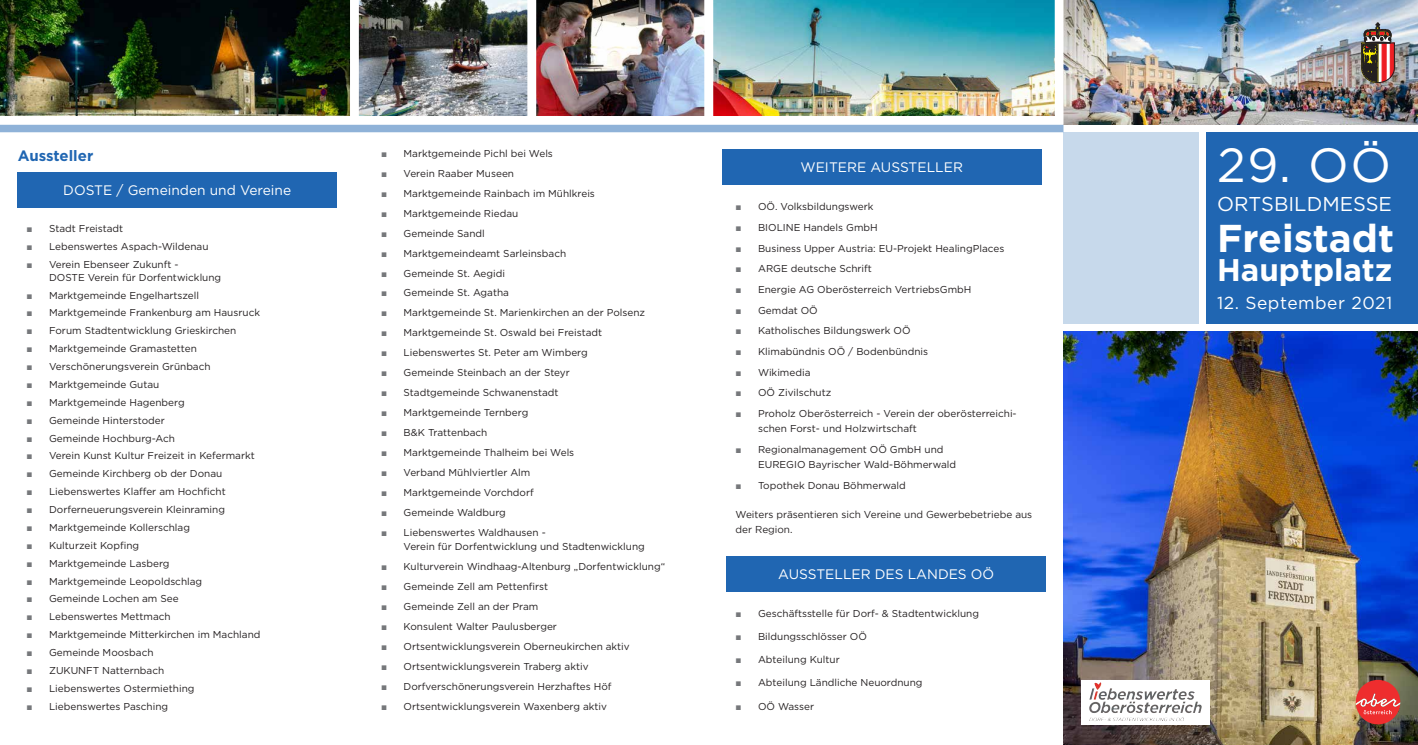
<style>
.page{position:relative;width:1418px;height:745px;background:#fff}
.page>*{position:absolute;margin:0;border:0;box-sizing:border-box;transform-origin:0 0}
.t1{font:47.88px "Gotham";color:#fff}
.t2{font:700 38.75px "Gotham";color:#fff}
.t3{font:700 31.25px "Gotham";color:#fff}
.t4{font:20px "Gotham";color:#fff}
.t5{font:17.38px "Gotham";letter-spacing:.03em;color:#fff}
.t6{font:700 15px "Gotham";color:#2066b2}
.t7{font:13.75px "Gotham";color:#fff}
.t8{font:10px/15.4px "Gotham";color:#231f20}
.t9{font:10px/15.4px "Gotham";color:#231f20}
.s1{font-family:"Arial";color:#76787b}
</style>
<div class="page">
<img style="left:1063px;top:0;width:354px;height:125px">
<div style="left:1063px;top:132px;width:136px;height:192px;background:#c7d9eb"></div>
<img style="left:1063px;top:331px;width:354px;height:413px">
<svg style="left:1080px;top:679px;width:129px;height:45px"></svg>
<img style="left:1094px;top:682px;width:23px;height:17px">
<img style="left:0;top:0;width:350px;height:125px">
<svg style="left:1355px;top:679px;width:45px;height:45px;background:#d3524b"></svg>
<svg style="left:1361px;top:23px;width:33px;height:60px;background:#8e675e"></svg>
<div style="left:722px;top:150px;width:319px;height:35px;background:#2066b2"></div>
<div style="left:726px;top:555px;width:319px;height:36px;background:#2066b2"></div>
<div style="left:18px;top:172px;width:319px;height:35px;background:#2066b2"></div>
<img style="left:350px;top:0;width:354px;height:125px">
<img style="left:704px;top:0;width:359px;height:125px">
<div style="left:1206px;top:132px;width:211px;height:192px;background:#2066b2"></div>
<div style="left:0;top:125px;width:1063px;height:7px;background:#8fb2d8"></div>
<h3 class="t6" style="left:18px;top:146px;width:77px">Aussteller</h3>
<h3 class="t7" style="left:63px;top:182px;width:229px">DOSTE / Gemeinden und Vereine</h3>
<p class="t8" style="left:27px;top:221px;width:98px"><span class="s1">■</span> Stadt Freistadt</p>
<p class="t8" style="left:27px;top:239px;width:183px"><span class="s1">■</span> Lebenswertes Aspach-Wildenau</p>
<p class="t8" style="left:49px;top:258px;width:174px;line-height:12.5px;text-indent:-22px"><span class="s1">■</span> Verein Ebenseer Zukunft -<br>DOSTE Verein für Dorfentwicklung</p>
<p class="t8" style="left:27px;top:287px;width:174px"><span class="s1">■</span> Marktgemeinde Engelhartszell</p>
<p class="t8" style="left:27px;top:305px;width:235px"><span class="s1">■</span> Marktgemeinde Frankenburg am Hausruck</p>
<p class="t8" style="left:27px;top:323px;width:211px"><span class="s1">■</span> Forum Stadtentwicklung Grieskirchen</p>
<p class="t8" style="left:27px;top:340px;width:172px"><span class="s1">■</span> Marktgemeinde Gramastetten</p>
<p class="t8" style="left:27px;top:358px;width:185px"><span class="s1">■</span> Verschönerungsverein Grünbach</p>
<p class="t8" style="left:27px;top:376px;width:134px"><span class="s1">■</span> Marktgemeinde Gutau</p>
<p class="t8" style="left:27px;top:394px;width:159px"><span class="s1">■</span> Marktgemeinde Hagenberg</p>
<p class="t8" style="left:27px;top:412px;width:140px"><span class="s1">■</span> Gemeinde Hinterstoder</p>
<p class="t8" style="left:27px;top:430px;width:150px"><span class="s1">■</span> Gemeinde Hochburg-Ach</p>
<p class="t8" style="left:27px;top:447px;width:230px"><span class="s1">■</span> Verein Kunst Kultur Freizeit in Kefermarkt</p>
<p class="t8" style="left:27px;top:465px;width:197px"><span class="s1">■</span> Gemeinde Kirchberg ob der Donau</p>
<p class="t8" style="left:27px;top:483px;width:201px"><span class="s1">■</span> Liebenswertes Klaffer am Hochficht</p>
<p class="t8" style="left:27px;top:501px;width:200px"><span class="s1">■</span> Dorferneuerungsverein Kleinraming</p>
<p class="t8" style="left:27px;top:519px;width:165px"><span class="s1">■</span> Marktgemeinde Kollerschlag</p>
<p class="t8" style="left:27px;top:537px;width:114px"><span class="s1">■</span> Kulturzeit Kopfing</p>
<p class="t8" style="left:27px;top:555px;width:144px"><span class="s1">■</span> Marktgemeinde Lasberg</p>
<p class="t8" style="left:27px;top:572px;width:177px"><span class="s1">■</span> Marktgemeinde Leopoldschlag</p>
<p class="t8" style="left:27px;top:590px;width:154px"><span class="s1">■</span> Gemeinde Lochen am See</p>
<p class="t8" style="left:27px;top:608px;width:146px"><span class="s1">■</span> Lebenswertes Mettmach</p>
<p class="t8" style="left:27px;top:626px;width:235px"><span class="s1">■</span> Marktgemeinde Mitterkirchen im Machland</p>
<p class="t8" style="left:27px;top:644px;width:128px"><span class="s1">■</span> Gemeinde Moosbach</p>
<p class="t8" style="left:27px;top:662px;width:139px"><span class="s1">■</span> ZUKUNFT Natternbach</p>
<p class="t8" style="left:27px;top:680px;width:169px"><span class="s1">■</span> Liebenswertes Ostermiething</p>
<p class="t8" style="left:27px;top:697px;width:143px"><span class="s1">■</span> Liebenswertes Pasching</p>
<p class="t8" style="left:381px;top:145px;width:173px"><span class="s1">■</span> Marktgemeinde Pichl bei Wels</p>
<p class="t8" style="left:381px;top:165px;width:135px"><span class="s1">■</span> Verein Raaber Museen</p>
<p class="t8" style="left:381px;top:185px;width:215px"><span class="s1">■</span> Marktgemeinde Rainbach im Mühlkreis</p>
<p class="t8" style="left:381px;top:205px;width:139px"><span class="s1">■</span> Marktgemeinde Riedau</p>
<p class="t8" style="left:381px;top:225px;width:105px"><span class="s1">■</span> Gemeinde Sandl</p>
<p class="t8" style="left:381px;top:245px;width:187px"><span class="s1">■</span> Marktgemeindeamt Sarleinsbach</p>
<p class="t8" style="left:381px;top:265px;width:125px"><span class="s1">■</span> Gemeinde St. Aegidi</p>
<p class="t8" style="left:381px;top:285px;width:129px"><span class="s1">■</span> Gemeinde St. Agatha</p>
<p class="t8" style="left:381px;top:305px;width:265px"><span class="s1">■</span> Marktgemeinde St. Marienkirchen an der Polsenz</p>
<p class="t8" style="left:381px;top:325px;width:222px"><span class="s1">■</span> Marktgemeinde St. Oswald bei Freistadt</p>
<p class="t8" style="left:381px;top:344px;width:208px"><span class="s1">■</span> Liebenswertes St. Peter am Wimberg</p>
<p class="t8" style="left:381px;top:364px;width:190px"><span class="s1">■</span> Gemeinde Steinbach an der Steyr</p>
<p class="t8" style="left:381px;top:384px;width:179px"><span class="s1">■</span> Stadtgemeinde Schwanenstadt</p>
<p class="t8" style="left:381px;top:404px;width:149px"><span class="s1">■</span> Marktgemeinde Ternberg</p>
<p class="t8" style="left:381px;top:424px;width:108px"><span class="s1">■</span> B&amp;K Trattenbach</p>
<p class="t8" style="left:381px;top:444px;width:195px"><span class="s1">■</span> Marktgemeinde Thalheim bei Wels</p>
<p class="t8" style="left:381px;top:464px;width:151px"><span class="s1">■</span> Verband Mühlviertler Alm</p>
<p class="t8" style="left:381px;top:484px;width:154px"><span class="s1">■</span> Marktgemeinde Vorchdorf</p>
<p class="t8" style="left:381px;top:504px;width:126px"><span class="s1">■</span> Gemeinde Waldburg</p>
<p class="t8" style="left:403px;top:524px;width:243px;line-height:14.6px;text-indent:-22px"><span class="s1">■</span> Liebenswertes Waldhausen -<br>Verein für Dorfentwicklung und Stadtenwicklung</p>
<p class="t8" style="left:381px;top:558px;width:285px"><span class="s1">■</span> Kulturverein Windhaag-Altenburg „Dorfentwicklung“</p>
<p class="t8" style="left:381px;top:578px;width:169px"><span class="s1">■</span> Gemeinde Zell am Pettenfirst</p>
<p class="t8" style="left:381px;top:598px;width:159px"><span class="s1">■</span> Gemeinde Zell an der Pram</p>
<p class="t8" style="left:381px;top:618px;width:177px"><span class="s1">■</span> Konsulent Walter Paulusberger</p>
<p class="t8" style="left:381px;top:638px;width:250px"><span class="s1">■</span> Ortsentwicklungsverein Oberneukirchen aktiv</p>
<p class="t8" style="left:381px;top:658px;width:209px"><span class="s1">■</span> Ortsentwicklungsverein Traberg aktiv</p>
<p class="t8" style="left:381px;top:677px;width:232px"><span class="s1">■</span> Dorfverschönerungsverein Herzhaftes Höf</p>
<p class="t8" style="left:381px;top:697px;width:227px"><span class="s1">■</span> Ortsentwicklungsverein Waxenberg aktiv</p>
<h3 class="t7" style="left:800px;top:160px;width:164px">WEITERE AUSSTELLER</h3>
<p class="t8" style="left:735px;top:199px;width:139px"><span class="s1">■</span> OÖ. Volksbildungswerk</p>
<p class="t8" style="left:735px;top:219px;width:144px"><span class="s1">■</span> BIOLINE Handels GmbH</p>
<p class="t8" style="left:735px;top:240px;width:270px"><span class="s1">■</span> Business Upper Austria: EU-Projekt HealingPlaces</p>
<p class="t8" style="left:735px;top:261px;width:138px"><span class="s1">■</span> ARGE deutsche Schrift</p>
<p class="t8" style="left:735px;top:281px;width:237px"><span class="s1">■</span> Energie AG Oberösterreich VertriebsGmbH</p>
<p class="t8" style="left:735px;top:302px;width:84px"><span class="s1">■</span> Gemdat OÖ</p>
<p class="t8" style="left:735px;top:322px;width:176px"><span class="s1">■</span> Katholisches Bildungswerk OÖ</p>
<p class="t8" style="left:735px;top:343px;width:194px"><span class="s1">■</span> Klimabündnis OÖ / Bodenbündnis</p>
<p class="t8" style="left:735px;top:364px;width:76px"><span class="s1">■</span> Wikimedia</p>
<p class="t8" style="left:735px;top:384px;width:97px"><span class="s1">■</span> OÖ Zivilschutz</p>
<p class="t8" style="left:758px;top:405px;width:260px;text-indent:-22px"><span class="s1">■</span> Proholz Oberösterreich - Verein der oberösterreichi&shy;schen Forst- und Holzwirtschaft</p>
<p class="t8" style="left:758px;top:441px;width:199px;text-indent:-22px"><span class="s1">■</span> Regionalmanagement OÖ GmbH und<br>EUREGIO Bayrischer Wald-Böhmerwald</p>
<p class="t8" style="left:735px;top:477px;width:172px"><span class="s1">■</span> Topothek Donau Böhmerwald</p>
<p class="t9" style="left:735px;top:506px;width:298px">Weiters präsentieren sich Vereine und Gewerbebetriebe aus der Region.</p>
<h3 class="t7" style="left:778px;top:566px;width:218px">AUSSTELLER DES LANDES OÖ</h3>
<p class="t8" style="left:735px;top:605px;width:245px"><span class="s1">■</span> Geschäftsstelle für Dorf- &amp; Stadtentwicklung</p>
<p class="t8" style="left:735px;top:628px;width:133px"><span class="s1">■</span> Bildungsschlösser OÖ</p>
<p class="t8" style="left:735px;top:651px;width:106px"><span class="s1">■</span> Abteilung Kultur</p>
<p class="t8" style="left:735px;top:674px;width:188px"><span class="s1">■</span> Abteilung Ländliche Neuordnung</p>
<p class="t8" style="left:735px;top:697px;width:80px"><span class="s1">■</span> OÖ Wasser</p>
<h1 class="t1" style="left:1217px;top:138px;width:175px">29. OÖ</h1>
<h3 class="t4" style="left:1217px;top:193px;width:176px">ORTSBILDMESSE</h3>
<h2 class="t2" style="left:1217px;top:215px;width:178px">Freistadt</h2>
<h3 class="t3" style="left:1217px;top:252px;width:177px">Hauptplatz</h3>
<h3 class="t5" style="left:1217px;top:293px;width:177px">12. September 2021</h3>
</div>
